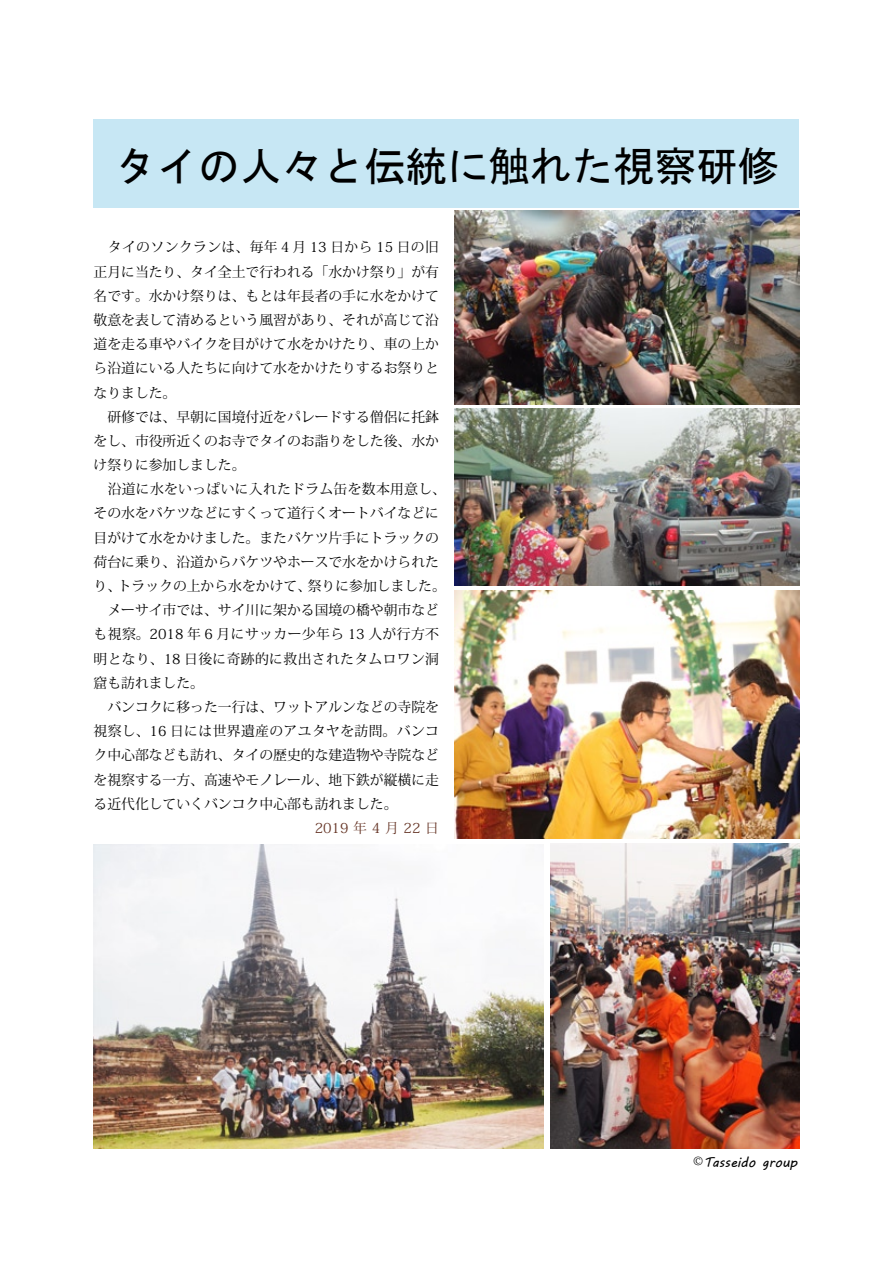
<style>
.page{position:relative;width:893px;height:1263px;background:#fff}
.page>*{position:absolute;margin:0;border:0;box-sizing:border-box;transform-origin:0 0}
.t1{font:41.4px "MS Gothic";color:#000}
.t2{font:13.8px/24.2px "Koz Min Pro";color:#000}
.t3{font:13.8px "Koz Min Pro";letter-spacing:.03em;color:#000}
.t4{font:13.8px "Koz Min Pro";letter-spacing:.02em;color:#000}
.t5{font:13.8px "MV Boli";color:#000}
.s1{font-family:"Koz Min Pro"}
</style>
<div class="page">
<div style="left:94px;top:119px;width:705px;height:88px;background:#c7e7f4"></div>
<img style="left:94px;top:845px;width:450px;height:304px">
<img style="left:455px;top:210px;width:344px;height:194px">
<img style="left:551px;top:844px;width:248px;height:305px">
<img style="left:455px;top:409px;width:344px;height:176px">
<img style="left:455px;top:591px;width:344px;height:247px">
<h1 class="t1" style="left:116px;top:146px;width:665px">タイの人々と伝統に触れた視察研修</h1>
<p class="t3" style="left:94px;top:238px;width:347px">　タイのソンクランは、毎年４月 13 日から 15 日の旧</p>
<p class="t2" style="left:94px;top:259px;width:347px">正月に当たり、タイ全土で行われる「水かけ祭り」が有</p>
<p class="t2" style="left:94px;top:283px;width:347px">名です。水かけ祭りは、もとは年長者の手に水をかけて</p>
<p class="t2" style="left:94px;top:307px;width:347px">敬意を表して清めるという風習があり、それが高じて沿</p>
<p class="t2" style="left:94px;top:332px;width:347px">道を走る車やバイクを目がけて水をかけたり、車の上か</p>
<p class="t2" style="left:94px;top:356px;width:347px">ら沿道にいる人たちに向けて水をかけたりするお祭りと</p>
<p class="t2" style="left:94px;top:380px;width:84px">なりました。</p>
<p class="t2" style="left:94px;top:404px;width:347px">　研修では、早朝に国境付近をパレードする僧侶に托鉢</p>
<p class="t2" style="left:94px;top:428px;width:347px">をし、市役所近くのお寺でタイのお詣りをした後、水か</p>
<p class="t2" style="left:94px;top:452px;width:154px">け祭りに参加しました。</p>
<p class="t4" style="left:94px;top:479px;width:354px">　沿道に水をいっぱいに入れたドラム缶を数本用意し、</p>
<p class="t2" style="left:94px;top:501px;width:347px">その水をバケツなどにすくって道行くオートバイなどに</p>
<p class="t2" style="left:94px;top:525px;width:347px">目がけて水をかけました。またバケツ片手にトラックの</p>
<p class="t2" style="left:94px;top:549px;width:347px">荷台に乗り、沿道からバケツやホースで水をかけられた</p>
<p class="t2" style="left:308px;top:573px;width:140px">祭りに参加しました。</p>
<p class="t2" style="left:118px;top:573px;width:195px">トラックの上から水をかけて、</p>
<p class="t2" style="left:94px;top:573px;width:347px">り、<br>　メーサイ市では、サイ川に架かる国境の橋や朝市なども視察。2018 年 6 月にサッカー少年ら 13 人が行方不明となり、18 日後に奇跡的に救出されたタムロワン洞窟も訪れました。<br>　バンコクに移った一行は、ワットアルンなどの寺院を視察し、16 日には世界遺産のアユタヤを訪問。バンコク中心部なども訪れ、タイの歴史的な建造物や寺院などを視察する一方、高速やモノレール、地下鉄が縦横に走る近代化していくバンコク中心部も訪れました。</p>
<p class="t5" style="left:693px;top:1153px;width:64px"><span class="s1">©</span>Tasseido</p>
<p class="t5" style="left:762px;top:1153px;width:37px">group</p>
</div>
